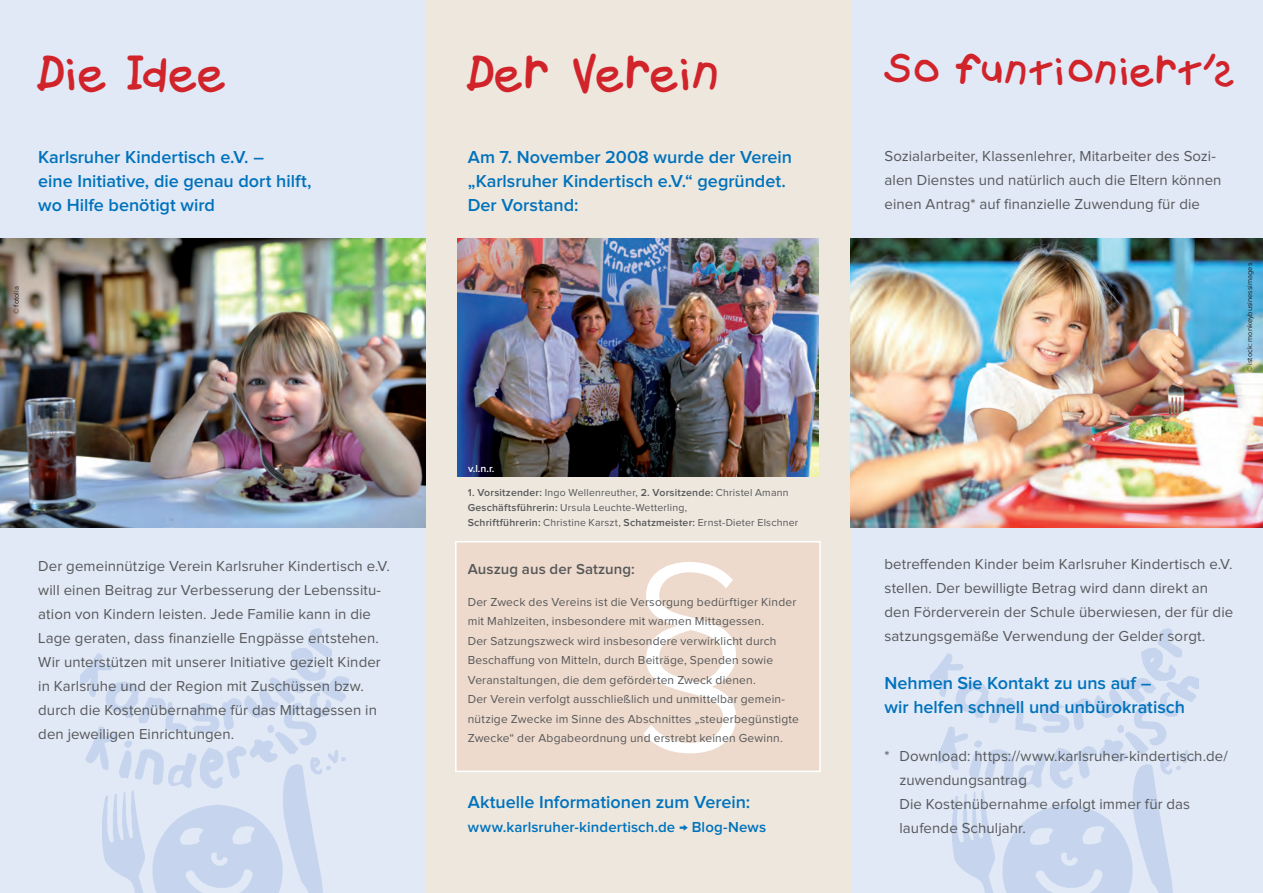
<style>
.page{position:relative;width:1263px;height:893px;background:#fff}
.page>*{position:absolute;margin:0;border:0;box-sizing:border-box;transform-origin:0 0}
.t1{font:42px "Kidz Only Too SSK Bold";letter-spacing:.065em;color:#d1232a}
.t2{font:36px "Kidz Only Too SSK Bold";letter-spacing:.05em;color:#d1232a}
.t3{font:600 18px/24px "Proxima Nova";color:#0072bc}
.t4{font:15px/24px "Proxima Nova";letter-spacing:.005em;color:#57585a}
.t5{font:600 15px "Proxima Nova";letter-spacing:.005em;color:#0072bc}
.t6{font:600 15px "Proxima Nova";letter-spacing:.005em;color:#57585a}
.t7{font:12px/19.5px "Proxima Nova";letter-spacing:.015em;color:#57585a}
.t8{font:10.5px/15px "Proxima Nova";letter-spacing:.02em;color:#57585a}
.t9{font:600 10.5px "Proxima Nova";color:#fff}
.t10{font:7.5px "Proxima Nova";color:#231f20}
.s1{font-weight:600}
</style>
<div class="page">
<div style="left:850px;top:0;width:413px;height:893px;background:#e1e9f6"></div>
<img style="left:930px;top:628px;width:268px;height:265px">
<div style="left:0;top:0;width:425px;height:893px;background:#e1e9f6"></div>
<img style="left:81px;top:628px;width:268px;height:265px">
<div style="left:425px;top:0;width:425px;height:893px;background:#ede7de"></div>
<div style="left:455px;top:541px;width:366px;height:231px;background:#eddacc;border:2px solid #fff"></div>
<svg style="left:643px;top:562px;width:93px;height:191px"></svg>
<img style="left:0;top:238px;width:425px;height:289px">
<img style="left:850px;top:238px;width:413px;height:289px">
<img style="left:457px;top:238px;width:362px;height:238px">
<h1 class="t1" style="left:38px;top:51px;width:188px">Die Idee</h1>
<h1 class="t1" style="left:468px;top:51px;width:252px">Der Verein</h1>
<h2 class="t2" style="left:884px;top:51px;width:351px">So funtioniert's</h2>
<p class="t3" style="left:38px;top:146px;width:275px">Karlsruher Kindertisch e.V. –<br>eine Initiative, die genau dort hilft, wo Hilfe benötigt wird</p>
<p class="t10" style="left:13px;top:314px;width:30px;rotate:-90deg">© fotolia</p>
<p class="t3" style="left:468px;top:146px;width:326px">Am 7. November 2008 wurde der Verein „Karlsruher Kindertisch e.V.“ gegründet.<br>Der Vorstand:</p>
<p class="t4" style="left:884px;top:144px;width:338px">Sozialarbeiter, Klassenlehrer, Mitarbeiter des Sozi&shy;alen Dienstes und natürlich auch die Eltern können einen Antrag* auf finanzielle Zuwendung für die</p>
<p class="t10" style="left:1246px;top:372px;width:111px;rotate:-90deg">© istock: monkeybusinessimages</p>
<p class="t4" style="left:38px;top:555px;width:353px">Der gemeinnützige Verein Karlsruher Kindertisch e.V. will einen Beitrag zur Verbesserung der Lebenssitu&shy;ation von Kindern leisten. Jede Familie kann in die Lage geraten, dass finanzielle Engpässe entstehen.<br>Wir unterstützen mit unserer Initiative gezielt Kinder in Karlsruhe und der Region mit Zuschüssen bzw. durch die Kostenübernahme für das Mittagessen in den jeweiligen Einrichtungen.</p>
<p class="t9" style="left:468px;top:463px;width:28px">v.l.n.r.</p>
<p class="t8" style="left:468px;top:485px;width:332px"><span class="s1">1. Vorsitzender:</span> Ingo Wellenreuther, <span class="s1">2. Vorsitzende:</span> Christel Amann<br><span class="s1">Geschäftsführerin:</span> Ursula Leuchte-Wetterling,<br><span class="s1">Schriftführerin:</span> Christine Karszt, <span class="s1">Schatzmeister:</span> Ernst-Dieter Elschner</p>
<p class="t6" style="left:468px;top:562px;width:169px">Auszug aus der Satzung:</p>
<p class="t7" style="left:468px;top:592px;width:333px">Der Zweck des Vereins ist die Versorgung bedürftiger Kinder mit Mahlzeiten, insbesondere mit warmen Mittagessen.<br>Der Satzungszweck wird insbesondere verwirklicht durch Beschaffung von Mitteln, durch Beiträge, Spenden sowie Veranstaltungen, die dem geförderten Zweck dienen.<br>Der Verein verfolgt ausschließlich und unmittelbar gemein&shy;nützige Zwecke im Sinne des Abschnittes „steuerbegünstigte Zwecke“ der Abgabeordnung und erstrebt keinen Gewinn.</p>
<p class="t3" style="left:468px;top:791px;width:284px">Aktuelle Informationen zum Verein:</p>
<p class="t5" style="left:468px;top:820px;width:300px">www.karlsruher-kindertisch.de → Blog-News</p>
<p class="t4" style="left:884px;top:552px;width:350px">betreffenden Kinder beim Karlsruher Kindertisch e.V. stellen. Der bewilligte Betrag wird dann direkt an den Förderverein der Schule überwiesen, der für die satzungsgemäße Verwendung der Gelder sorgt.</p>
<p class="t3" style="left:884px;top:671px;width:302px">Nehmen Sie Kontakt zu uns auf –<br>wir helfen schnell und unbürokratisch</p>
<p class="t4" style="left:899px;top:744px;width:330px;text-indent:-15px">* Download: https://www.karlsruher-kindertisch.de/ zuwendungsantrag<br>Die Kostenübernahme erfolgt immer für das laufende Schuljahr.</p>
</div>
